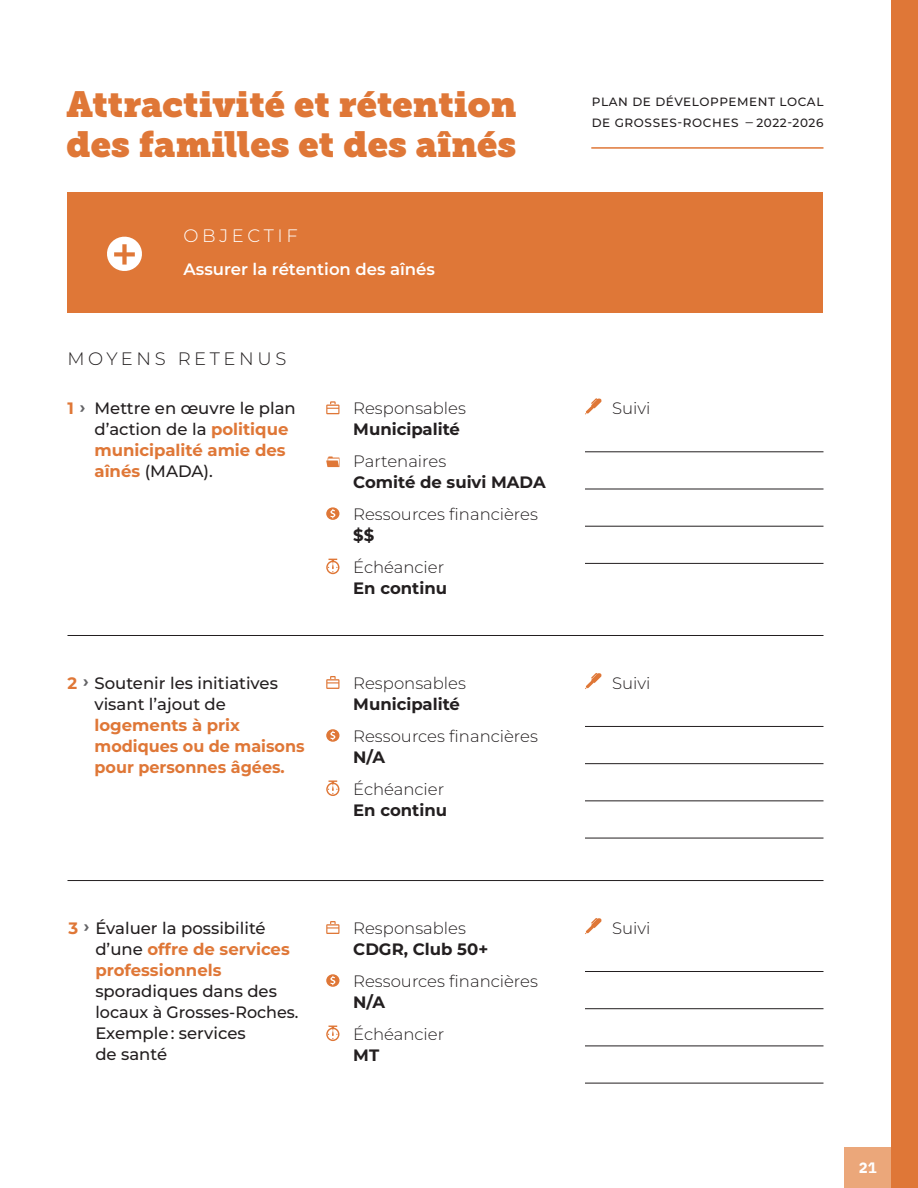
<style>
.page{position:relative;width:918px;height:1188px;background:#fff}
.page>*{position:absolute;margin:0;border:0;box-sizing:border-box;transform-origin:0 0}
.Titre_1_-_slab{font:36px/40.5px "Museo Slab";color:#df7737}
.Titre_2_-_moyens{font:300 18px "Montserrat";letter-spacing:.2em;color:#231f20}
.Titre_2_-_objectif{font:300 18px "Montserrat";letter-spacing:.2em;color:#fff}
.Texte_courant_light{font:300 16.5px/21px "Montserrat";color:#231f20}
.Texte_courant{font:500 16.5px/21px "Montserrat";color:#231f20}
.t1{font:700 16.5px/21px "Montserrat";color:#df7737}
.Texte_courant_light-2{font:700 16.5px/21px "Montserrat";color:#231f20}
.Texte_blanc_-_object{font:600 16.5px "Montserrat";color:#fff}
.t2{font:700 15px "IBM Plex Sans";color:#fff}
.en-tête{font:500 12px/21px "Montserrat";letter-spacing:.05em;color:#231f20}
.s1{font-weight:700;color:#df7737}
.s2{font-weight:700;color:#636366}
.s3{color:#636366}
.s4{font-weight:500;color:#231f20}
.s5{font-weight:700}
.s6{font-weight:300}
</style>
<div class="page">
<div style="left:845px;top:1147px;width:46px;height:41px;background:#eba77a"></div>
<div style="left:891px;top:0;width:27px;height:1188px;background:#df7737"></div>
<div style="left:68px;top:192px;width:756px;height:121px;background:#df7737"></div>
<hr style="left:591px;top:147px;width:233px;height:2px;background:#df7737">
<svg style="left:326px;top:401px;width:13px;height:13px"></svg>
<svg style="left:326px;top:456px;width:14px;height:11px"></svg>
<svg style="left:326px;top:507px;width:13px;height:13px"></svg>
<svg style="left:326px;top:559px;width:13px;height:15px"></svg>
<svg style="left:326px;top:676px;width:13px;height:13px"></svg>
<svg style="left:326px;top:729px;width:13px;height:13px"></svg>
<svg style="left:326px;top:780px;width:13px;height:16px"></svg>
<svg style="left:326px;top:921px;width:13px;height:13px"></svg>
<svg style="left:326px;top:974px;width:13px;height:13px"></svg>
<svg style="left:326px;top:1026px;width:13px;height:15px"></svg>
<hr style="left:585px;top:452px;width:239px;height:1px;background:#231f20">
<hr style="left:585px;top:489px;width:239px;height:1px;background:#231f20">
<hr style="left:585px;top:526px;width:239px;height:1px;background:#231f20">
<hr style="left:585px;top:563px;width:239px;height:1px;background:#231f20">
<svg style="left:585px;top:398px;width:17px;height:16px"></svg>
<hr style="left:585px;top:726px;width:239px;height:1px;background:#231f20">
<hr style="left:585px;top:763px;width:239px;height:1px;background:#231f20">
<hr style="left:585px;top:801px;width:239px;height:1px;background:#231f20">
<hr style="left:585px;top:838px;width:239px;height:1px;background:#231f20">
<svg style="left:585px;top:673px;width:17px;height:16px"></svg>
<hr style="left:585px;top:971px;width:239px;height:1px;background:#231f20">
<hr style="left:585px;top:1008px;width:239px;height:1px;background:#231f20">
<hr style="left:585px;top:1046px;width:239px;height:1px;background:#231f20">
<hr style="left:585px;top:1083px;width:239px;height:1px;background:#231f20">
<svg style="left:585px;top:918px;width:17px;height:16px"></svg>
<hr style="left:68px;top:635px;width:756px;height:1px;background:#231f20">
<hr style="left:68px;top:880px;width:756px;height:1px;background:#231f20">
<svg style="left:107px;top:236px;width:35px;height:35px"></svg>
<p class="Titre_1_-_slab" style="left:66px;top:84px;width:452px">Attractivité et rétention des familles et des aînés</p>
<p class="Titre_2_-_objectif" style="left:184px;top:224px;width:116px">OBJECTIF</p>
<p class="Texte_blanc_-_object" style="left:184px;top:259px;width:253px">Assurer la rétention des aînés</p>
<p class="Titre_2_-_moyens" style="left:68px;top:347px;width:220px">MOYENS RETENUS</p>
<p class="Texte_courant" style="left:94px;top:397px;width:203px;text-indent:-27px"><span class="s1">1</span> <span class="s2">›</span> Mettre en œuvre le plan d’action de la <span class="s1">politique municipalité amie des aînés</span> (MADA).</p>
<p class="t1" style="left:94px;top:672px;width:212px;text-indent:-27px">2 <span class="s3">›</span> <span class="s4">Soutenir les initiatives visant l’ajout de </span>logements à prix modiques ou de maisons pour personnes âgées.</p>
<p class="Texte_courant" style="left:95px;top:917px;width:205px;text-indent:-27px"><span class="s1">3</span> <span class="s2">›</span> Évaluer la possibilité d’une <span class="s1">offre de services professionnels </span>sporadiques dans des locaux à Grosses-Roches.<br>Exemple : services<br>de santé</p>
<p class="Texte_courant_light" style="left:353px;top:397px;width:114px">Responsables<br><span class="s5">Municipalité</span></p>
<p class="Texte_courant_light-2" style="left:353px;top:450px;width:194px"><span class="s6">Partenaires<br></span>Comité de suivi MADA</p>
<p class="Texte_courant_light" style="left:353px;top:503px;width:186px">Ressources financières <span class="s5">$$</span></p>
<p class="Texte_courant_light" style="left:353px;top:556px;width:95px">Échéancier<br><span class="s5">En continu</span></p>
<p class="Texte_courant_light" style="left:353px;top:672px;width:114px">Responsables<br><span class="s5">Municipalité</span></p>
<p class="Texte_courant_light" style="left:353px;top:725px;width:186px">Ressources financières<br><span class="s5">N/A</span></p>
<p class="Texte_courant_light" style="left:353px;top:778px;width:95px">Échéancier<br><span class="s5">En continu</span></p>
<p class="Texte_courant_light" style="left:353px;top:917px;width:136px">Responsables<br><span class="s5">CDGR, Club 50+</span></p>
<p class="Texte_courant_light" style="left:353px;top:970px;width:186px">Ressources financières<br><span class="s5">N/A</span></p>
<p class="Texte_courant_light" style="left:353px;top:1023px;width:92px">Échéancier<br><span class="s5">MT</span></p>
<p class="en-tête" style="left:592px;top:91px;width:233px">PLAN DE DÉVELOPPEMENT LOCAL<br>DE GROSSES-ROCHES ‒ 2022-2026</p>
<p class="Texte_courant_light" style="left:612px;top:398px;width:40px">Suivi</p>
<p class="Texte_courant_light" style="left:612px;top:672px;width:40px">Suivi</p>
<p class="Texte_courant_light" style="left:612px;top:917px;width:40px">Suivi</p>
<p class="t2" style="left:859px;top:1155px;width:19px">21</p>
</div>
